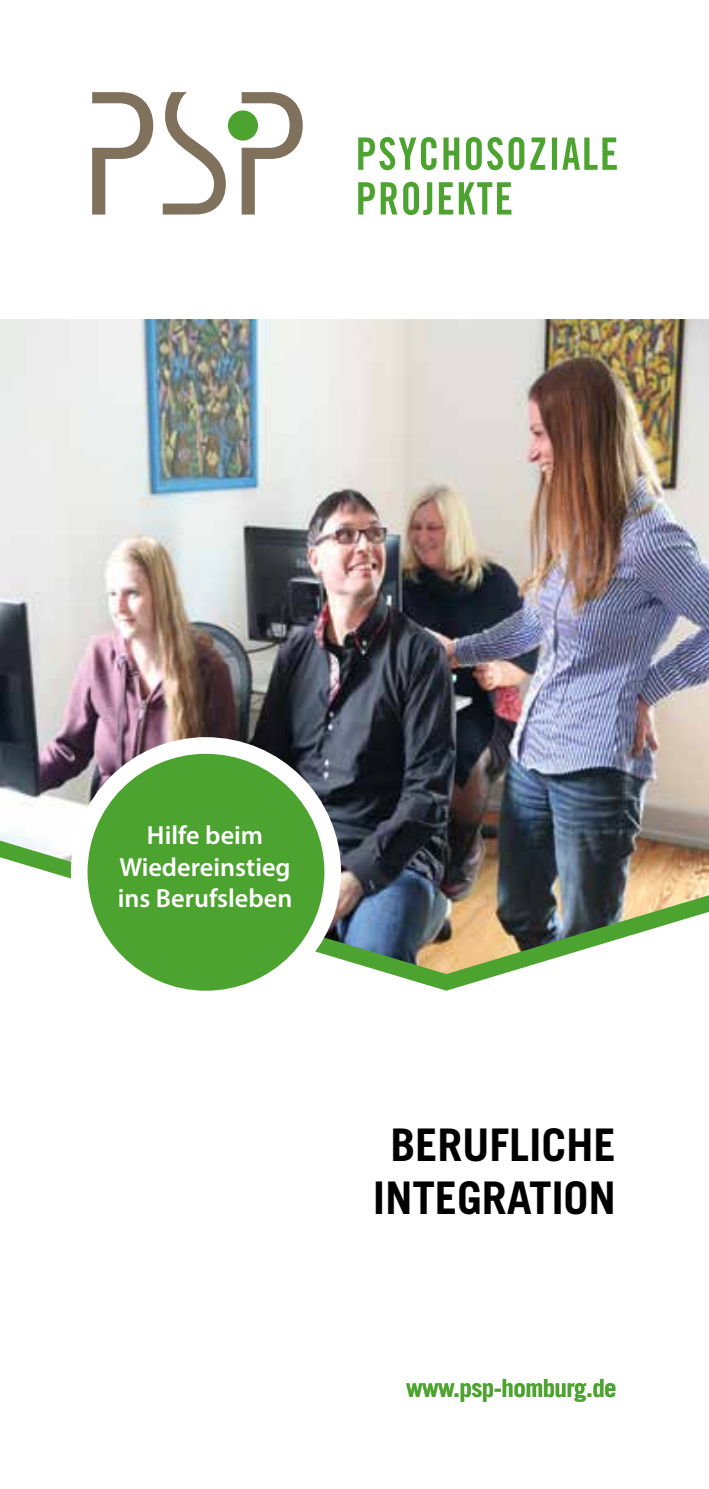
<style>
.page{position:relative;width:709px;height:1489px;background:#fff}
.page>*{position:absolute;margin:0;border:0;box-sizing:border-box;transform-origin:0 0}
.t1{font:700 45px/52.5px "Trade Gothic LT Std";letter-spacing:-.005em;color:#000;text-align:center}
.t2{font:600 26.25px/31.5px "Myriad Pro";color:#fff;text-align:center}
.t3{font:700 25px "Trade Gothic LT Std";letter-spacing:-.025em;color:#4da32f}
</style>
<div class="page">
<img style="left:0;top:319px;width:709px;height:655px">
<div style="left:71px;top:737px;width:270px;height:270px;background:#fff;border-radius:50%"></div>
<div style="left:87px;top:753px;width:237px;height:237px;background:#4da32f;border-radius:50%"></div>
<svg style="left:242px;top:92px;width:61px;height:122px"></svg>
<svg style="left:92px;top:92px;width:61px;height:122px"></svg>
<div style="left:228px;top:110px;width:30px;height:31px;background:#4da32f;border-radius:50%"></div>
<svg style="left:163px;top:92px;width:63px;height:122px"></svg>
<svg style="left:358px;top:182px;width:153px;height:33px"></svg>
<svg style="left:358px;top:137px;width:259px;height:33px"></svg>
<p class="t2" style="left:118px;top:819px;width:176px">Hilfe beim<br>Wiedereinstieg ins Berufsleben</p>
<h1 class="t1" style="left:373px;top:1118px;width:244px">BERUFLICHE<br>INTEGRATION</h1>
<p class="t3" style="left:406px;top:1372px;width:212px">www.psp-homburg.de</p>
</div>
